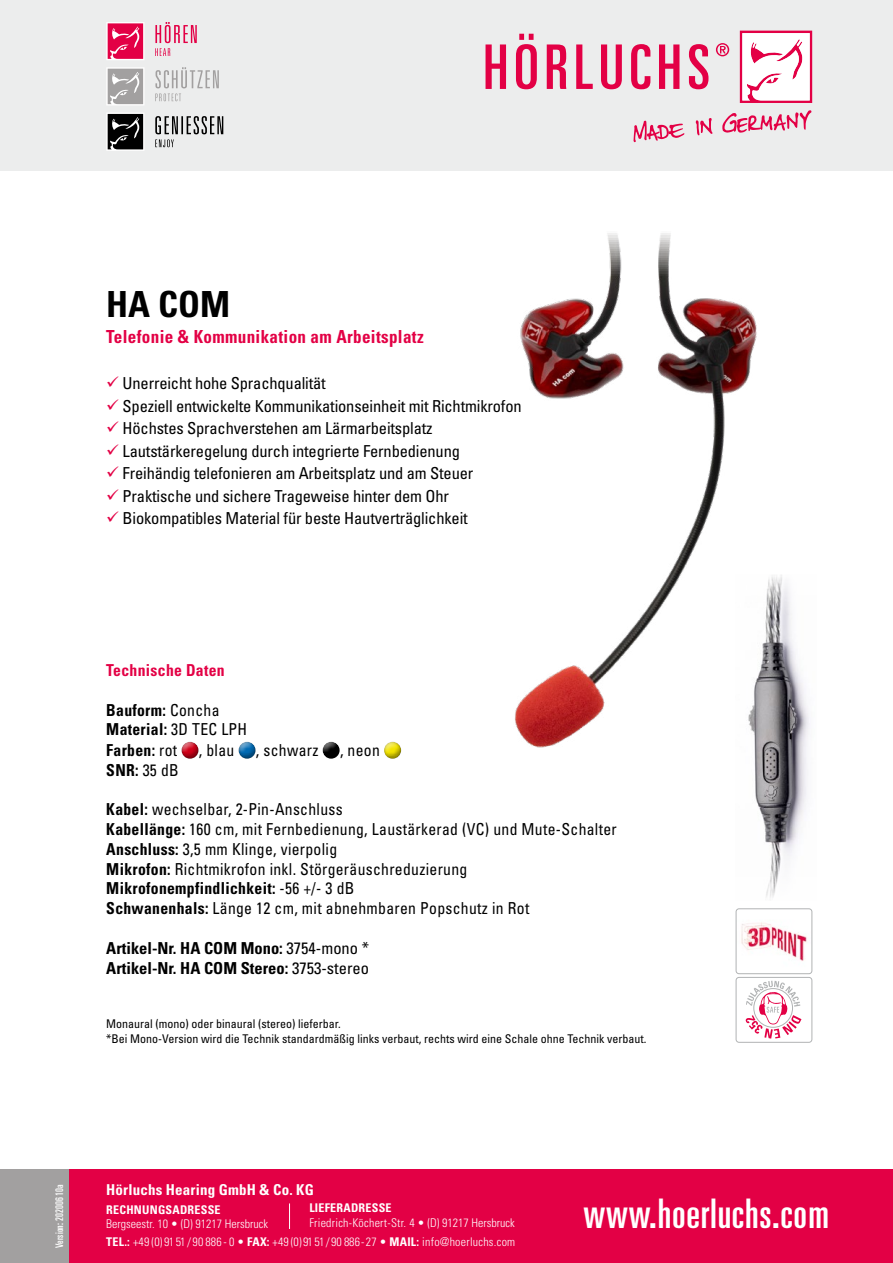
<style>
.page{position:relative;width:893px;height:1263px;background:#fff}
.page>*{position:absolute;margin:0;border:0;box-sizing:border-box;transform-origin:0 0}
.t1{font:ultra-condensed 40.8px "Univers LT Std";letter-spacing:.02em;color:#fff}
.t2{font:700 condensed 36px "Univers LT Std";color:#000}
.t3{font:700 condensed 18px "Univers LT Std";letter-spacing:.02em;color:#e30045;scale:.95 1}
.t4{font:condensed 16.5px "Univers LT Std";letter-spacing:-.01em;color:#000}
.t5{font:condensed 16.5px/19.8px "Univers LT Std";letter-spacing:.02em;color:#000;scale:.95 1}
.t6{font:700 condensed 16.5px/19.8px "Univers LT Std";color:#000}
.t7{font:700 condensed 16.5px/20.1px "Univers LT Std";letter-spacing:.02em;color:#000;scale:.95 1}
.t8{font:700 condensed 16.5px "Univers LT Std";letter-spacing:.02em;color:#e30045;scale:.95 1}
.t9{font:condensed 16.5px "Univers LT Std";letter-spacing:-.01em;color:#000;scale:.95 1}
.t10{font:700 condensed 16.5px "Univers LT Std";color:#000;scale:.95 1}
.t11{font:700 condensed 15px "Univers LT Std";letter-spacing:.01em;color:#fff}
.t12{font:condensed 12px/15px "Univers LT Std";color:#000}
.t13{font:300 condensed 12px "Univers LT Std";letter-spacing:.02em;color:#fff}
.t14{font:300 condensed 12px "Univers LT Std";color:#fff}
.t15{font:700 condensed 12px "Univers LT Std";letter-spacing:.02em;color:#fff}
.t16{font:ultra-condensed 10.5px "Univers LT Std";letter-spacing:.02em;color:#fff}
.s1{color:#e30045}
.s2{font-weight:400}
.s3{font-weight:700}
</style>
<div class="page">
<img style="left:755px;top:575px;width:55px;height:323px">
<img style="left:515px;top:233px;width:261px;height:549px">
<div style="left:177px;top:742px;width:28px;height:17px;background:#000;opacity:.3"></div>
<div style="left:234px;top:742px;width:28px;height:22px;background:#000;opacity:.3"></div>
<div style="left:318px;top:742px;width:28px;height:17px;background:#000;opacity:.3"></div>
<div style="left:380px;top:742px;width:28px;height:17px;background:#000;opacity:.3"></div>
<div style="left:736px;top:977px;width:76px;height:65px;border:1px solid #b1b3b4;border-radius:3px"></div>
<svg style="left:745px;top:981px;width:56px;height:57px"></svg>
<img style="left:736px;top:922px;width:76px;height:52px">
<div style="left:736px;top:908px;width:76px;height:66px;border:1px solid #b1b3b4;border-radius:3px"></div>
<div style="left:0;top:1169px;width:893px;height:94px;background:#e30045"></div>
<svg style="left:289px;top:1203px;width:1px;height:26px"></svg>
<div style="left:0;top:1169px;width:68px;height:94px;background:#a2a0a0"></div>
<div style="left:0;top:0;width:893px;height:170px;background:#eceded"></div>
<svg style="left:155px;top:22px;width:42px;height:34px"></svg>
<svg style="left:106px;top:22px;width:38px;height:38px"></svg>
<svg style="left:155px;top:67px;width:64px;height:34px"></svg>
<svg style="left:106px;top:67px;width:38px;height:38px"></svg>
<svg style="left:155px;top:116px;width:68px;height:31px"></svg>
<svg style="left:106px;top:113px;width:38px;height:38px"></svg>
<svg style="left:633px;top:121px;width:52px;height:21px"></svg>
<svg style="left:696px;top:118px;width:17px;height:17px"></svg>
<svg style="left:722px;top:110px;width:90px;height:23px"></svg>
<svg style="left:740px;top:31px;width:72px;height:72px;background:#f8c7d6"></svg>
<svg style="left:485px;top:34px;width:223px;height:55px"></svg>
<svg style="left:716px;top:43px;width:13px;height:13px"></svg>
<h2 class="t2" style="left:106px;top:282px;width:125px">HA COM</h2>
<p class="t3" style="left:106px;top:325px;width:336px">Telefonie &amp; Kommunikation am Arbeitsplatz</p>
<p class="t4" style="left:106px;top:373px;width:221px"><span class="s1">✓</span> Unerreicht hohe Sprachqualität</p>
<p class="t4" style="left:106px;top:395px;width:417px"><span class="s1">✓</span> Speziell entwickelte Kommunikationseinheit mit Richtmikrofon</p>
<p class="t4" style="left:106px;top:418px;width:328px"><span class="s1">✓</span> Höchstes Sprachverstehen am Lärmarbeitsplatz</p>
<p class="t4" style="left:106px;top:440px;width:355px"><span class="s1">✓</span> Lautstärkeregelung durch integrierte Fernbedienung</p>
<p class="t4" style="left:106px;top:463px;width:368px"><span class="s1">✓</span> Freihändig telefonieren am Arbeitsplatz und am Steuer</p>
<p class="t4" style="left:106px;top:485px;width:344px"><span class="s1">✓</span> Praktische und sichere Trageweise hinter dem Ohr</p>
<p class="t4" style="left:106px;top:508px;width:363px"><span class="s1">✓</span> Biokompatibles Material für beste Hautverträglichkeit</p>
<p class="t8" style="left:106px;top:660px;width:126px">Technische Daten</p>
<p class="t7" style="left:106px;top:700px;width:150px">Bauform: <span class="s2">Concha<br></span>Material: <span class="s2">3D TEC LPH<br></span>Farben: <span class="s2">rot</span></p>
<p class="t9" style="left:199px;top:739px;width:39px">, blau</p>
<p class="t5" style="left:256px;top:740px;width:67px">, schwarz</p>
<p class="t9" style="left:340px;top:739px;width:43px">, neon</p>
<p class="t10" style="left:106px;top:759px;width:78px">SNR: <span class="s2">35 dB</span></p>
<p class="t5" style="left:106px;top:799px;width:539px"><span class="s3">Kabel:</span> wechselbar, 2-Pin-Anschluss<br><span class="s3">Kabellänge:</span> 160 cm, mit Fernbedienung, Laustärkerad (VC) und Mute-Schalter <span class="s3">Anschluss:</span> 3,5 mm Klinge, vierpolig<br><span class="s3">Mikrofon:</span> Richtmikrofon inkl. Störgeräuschreduzierung <span class="s3">Mikrofonempfindlichkeit:</span> -56 +/- 3 dB<br><span class="s3">Schwanenhals:</span> Länge 12 cm, mit abnehmbaren Popschutz in Rot</p>
<p class="t6" style="left:106px;top:938px;width:264px">Artikel-Nr. HA COM Mono: <span class="s2">3754-mono *<br></span>Artikel-Nr. HA COM Stereo: <span class="s2">3753-stereo</span></p>
<p class="t12" style="left:106px;top:1016px;width:542px">Monaural (mono) oder binaural (stereo) lieferbar.<br>*Bei Mono-Version wird die Technik standardmäßig links verbaut, rechts wird eine Schale ohne Technik verbaut.</p>
<p class="t16" style="left:53px;top:1248px;width:64px;rotate:-90deg">Version: 20200610a</p>
<p class="t11" style="left:106px;top:1180px;width:209px">Hörluchs Hearing GmbH &amp; Co. KG</p>
<p class="t15" style="left:106px;top:1202px;width:116px">RECHNUNGSADRESSE</p>
<p class="t14" style="left:106px;top:1216px;width:163px">Bergseestr. 10 • (D) 91217 Hersbruck</p>
<p class="t15" style="left:309px;top:1200px;width:84px">LIEFERADRESSE</p>
<p class="t13" style="left:309px;top:1216px;width:207px">Friedrich-Köchert-Str. 4 • (D) 91217 Hersbruck</p>
<p class="t13" style="left:106px;top:1235px;width:410px"><span class="s3">TEL.:</span> +49 (0) 91 51 / 90 886 - 0 • <span class="s3">FAX:</span> +49 (0) 91 51 / 90 886 - 27 • <span class="s3">MAIL:</span> info@hoerluchs.com</p>
<h1 class="t1" style="left:583px;top:1190px;width:247px">www.hoerluchs.com</h1>
</div>
